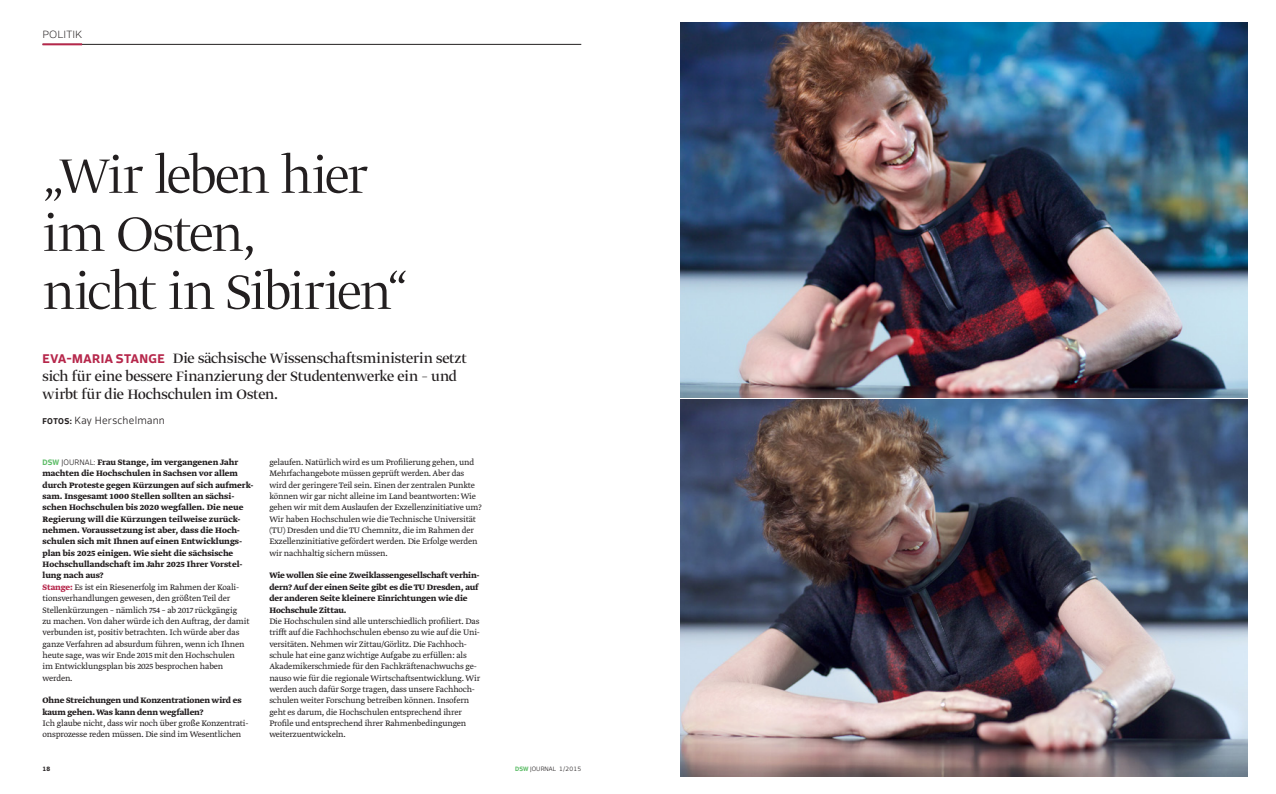
<style>
.page{position:relative;width:1276px;height:794px;background:#fff}
.page>*{position:absolute;margin:0;border:0;box-sizing:border-box;transform-origin:0 0}
.t1{font:300 57px/58px "Greta Display Std";letter-spacing:-.025em;color:#231f20}
.t2{font:16px/18px "Greta Display Std";letter-spacing:-.005em;color:#231f20}
.t3{font:300 10px "Scuba OT";letter-spacing:.025em;color:#231f20}
.t4{font:300 expanded 10px "Scuba OT";letter-spacing:.01em;color:#231f20;scale:1.1 1}
.t5{font:9.3px/11.3px "Greta Text Std Light Plus";letter-spacing:-.01em;color:#231f20}
.t6{font:700 9.3px/11.3px "Greta Text Std";color:#231f20}
.t7{font:300 6px "Scuba OT";letter-spacing:.01em;color:#231f20}
.t8{font:700 6px "Scuba OT";color:#231f20}
.s1{font-family:"Scuba OT";font-weight:700;font-size:12px;color:#b6274b}
.s2{font-weight:700;font-size:8px}
.s3{font-family:"Scuba OT";font-size:7.5px;color:#5ebd68}
.s4{font-family:"Scuba OT";font-weight:300;font-size:7.5px}
.s5{font-family:"Greta Text Std";font-weight:700;color:#b6274b}
.s6{font-weight:700;color:#5ebd68}
</style>
<div class="page">
<img style="left:680px;top:23px;width:567px;height:374px">
<img style="left:680px;top:400px;width:567px;height:376px">
<hr style="left:43px;top:44px;width:538px;height:1px;background:#231f20">
<hr style="left:43px;top:43px;width:39px;height:2px;background:#b6274b">
<p class="t4" style="left:43px;top:28px;width:37px">POLITIK</p>
<h1 class="t1" style="left:43px;top:149px;width:366px">„Wir leben hier im Osten,<br>nicht in Sibirien“</h1>
<h2 class="t2" style="left:43px;top:350px;width:426px"><span class="s1">EVA-MARIA STANGE</span> Die sächsische Wissenschaftsministerin setzt sich für eine bessere Finanzierung der Studentenwerke ein – und wirbt für die Hochschulen im Osten.</h2>
<p class="t3" style="left:43px;top:415px;width:124px"><span class="s2">FOTOS:</span> Kay Herschelmann</p>
<p class="t6" style="left:43px;top:457px;width:212px"><span class="s3">DSW</span> <span class="s4">JOURNAL:</span> Frau Stange, im vergangenen Jahr machten die Hochschulen in Sachsen vor allem durch Proteste gegen Kürzungen auf sich aufmerk&shy;sam. Insgesamt 1000 Stellen sollten an sächsi&shy;schen Hochschulen bis 2020 wegfallen. Die neue Regierung will die Kürzungen teilweise zurück&shy;nehmen. Voraussetzung ist aber, dass die Hoch&shy;schulen sich mit Ihnen auf einen Entwicklungs&shy;plan bis 2025 einigen. Wie sieht die sächsische Hochschullandschaft im Jahr 2025 Ihrer Vorstel&shy;lung nach aus?</p>
<p class="t5" style="left:43px;top:582px;width:208px"><span class="s5">Stange:</span> Es ist ein Riesenerfolg im Rahmen der Koali&shy;tionsverhandlungen gewesen, den größten Teil der Stellenkürzungen – nämlich 754 – ab 2017 rückgängig<br>zu machen. Von daher würde ich den Auftrag, der damit verbunden ist, positiv betrachten. Ich würde aber das ganze Verfahren ad absurdum führen, wenn ich Ihnen heute sage, was wir Ende 2015 mit den Hochschulen<br>im Entwicklungsplan bis 2025 besprochen haben werden.</p>
<p class="t6" style="left:43px;top:695px;width:201px">Ohne Streichungen und Konzentrationen wird es kaum gehen. Was kann denn wegfallen?</p>
<p class="t5" style="left:43px;top:718px;width:207px">Ich glaube nicht, dass wir noch über große Konzentrati&shy;onsprozesse reden müssen. Die sind im Wesentlichen</p>
<p class="t5" style="left:269px;top:457px;width:214px">gelaufen. Natürlich wird es um Profilierung gehen, und Mehrfachangebote müssen geprüft werden. Aber das wird der geringere Teil sein. Einen der zentralen Punkte können wir gar nicht alleine im Land beantworten: Wie gehen wir mit dem Auslaufen der Exzellenzinitiative um?<br>Wir haben Hochschulen wie die Technische Universität (TU) Dresden und die TU Chemnitz, die im Rahmen der Exzellenzinitiative gefördert werden. Die Erfolge werden wir nachhaltig sichern müssen.</p>
<p class="t6" style="left:269px;top:570px;width:212px">Wie wollen Sie eine Zweiklassengesellschaft verhin&shy;dern? Auf der einen Seite gibt es die TU Dresden, auf der anderen Seite kleinere Einrichtungen wie die Hochschule Zittau.</p>
<p class="t5" style="left:269px;top:616px;width:212px">Die Hochschulen sind alle unterschiedlich profiliert. Das trifft auf die Fachhochschulen ebenso zu wie auf die Uni&shy;versitäten. Nehmen wir Zittau/Görlitz. Die Fachhoch&shy;schule hat eine ganz wichtige Aufgabe zu erfüllen: als Akademikerschmiede für den Fachkräftenachwuchs ge&shy;nauso wie für die regionale Wirtschaftsentwicklung. Wir werden auch dafür Sorge tragen, dass unsere Fachhoch&shy;schulen weiter Forschung betreiben können. Insofern geht es darum, die Hochschulen entsprechend ihrer Profile und entsprechend ihrer Rahmenbedingungen weiterzuentwickeln.</p>
<p class="t8" style="left:43px;top:765px;width:9px">18</p>
<p class="t7" style="left:515px;top:765px;width:68px"><span class="s6">DSW</span> JOURNAL 1/2015</p>
</div>
